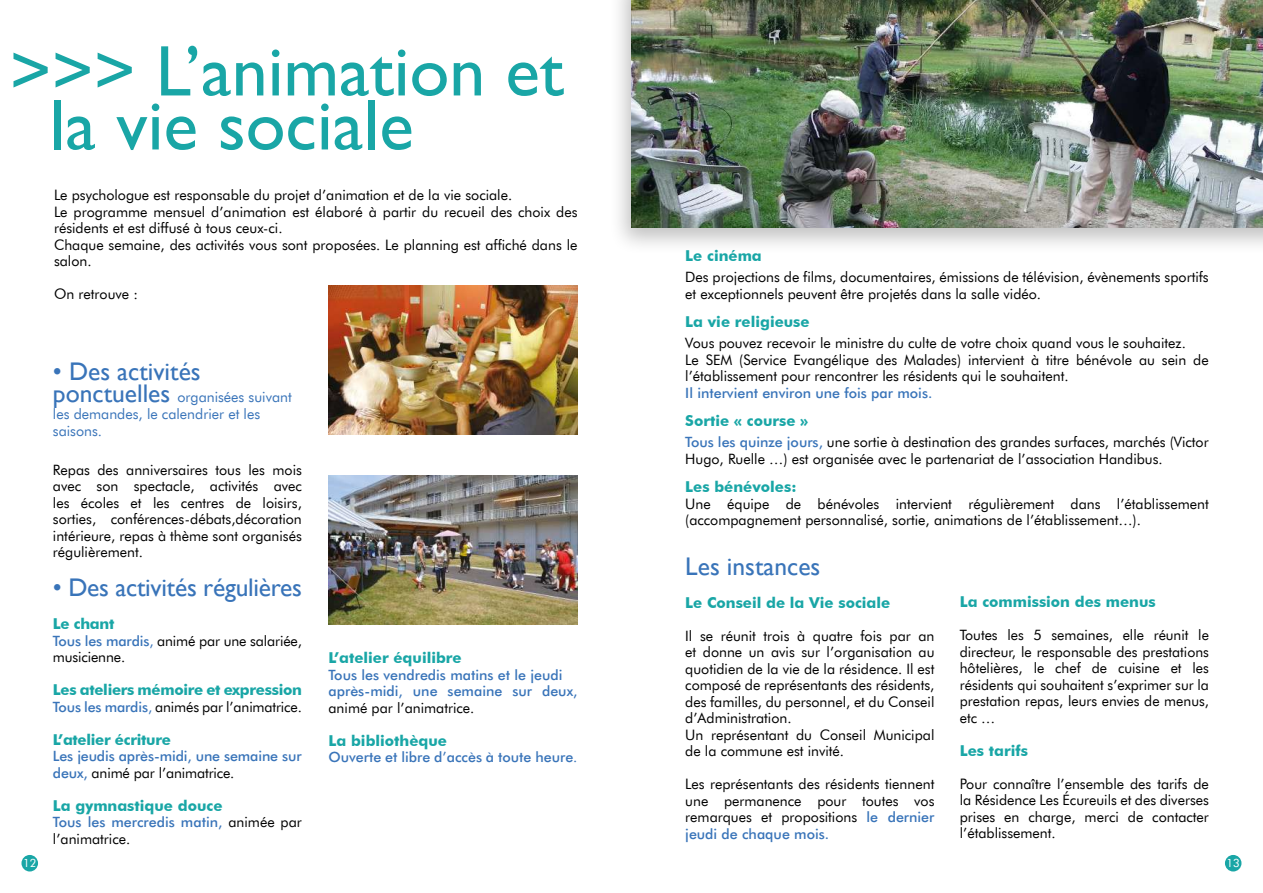
<style>
.page{position:relative;width:1263px;height:893px;background:#fff}
.page>*{position:absolute;margin:0;border:0;box-sizing:border-box;transform-origin:0 0}
.t1{font:72px/54px "Gill Sans";color:#19a6a6}
.t2{font:25.5px "Gill Sans";color:#3974b9}
.t3{font:700 15px "Futura BT";color:#19a6a6}
.t4{font:700 15px "Futura BT";letter-spacing:-.02em;color:#19a6a6}
.t5{font:14.25px/16.5px "Futura BT";color:#000}
.t6{font:500 14.25px/16.5px "Futura BT";color:#3974b9}
.t7{font:14.25px/17.1px "Futura BT";color:#3974b9}
.t8{font:11.25px "Futura BT";color:#fff}
.s1{font-family:"Gill Sans";font-size:25.5px}
.s2{font-weight:500;color:#3974b9}
.s3{color:#3974b9}
.s4{font-weight:400;color:#000}
.s5{font-weight:400}
</style>
<div class="page">
<div style="left:21px;top:855px;width:17px;height:16px;background:#19a6a6;border-radius:50%"></div>
<img style="left:328px;top:286px;width:249px;height:149px">
<img style="left:328px;top:475px;width:249px;height:149px">
<div style="left:1225px;top:855px;width:16px;height:16px;background:#19a6a6;border-radius:50%"></div>
<div style="left:609px;top:0;width:654px;height:255px;background:#000;opacity:.25"></div>
<img style="left:631px;top:0;width:632px;height:228px">
<h1 class="t1" style="left:50px;top:43px;width:516px;text-indent:-40px">&gt;&gt;&gt; L’animation et la vie sociale</h1>
<p class="t5" style="left:54px;top:187px;width:525px">Le psychologue est responsable du projet d’animation et de la vie sociale.<br>Le programme mensuel d’animation est élaboré à partir du recueil des choix des résidents et est diffusé à tous ceux-ci.<br>Chaque semaine, des activités vous sont proposées. Le planning est affiché dans le salon.</p>
<p class="t5" style="left:54px;top:286px;width:85px">On retrouve :</p>
<p class="t8" style="left:23px;top:856px;width:15px">12</p>
<h2 class="t2" style="left:53px;top:356px;width:149px">• Des activités</h2>
<p class="t7" style="left:53px;top:388px;width:240px"><span class="s1">ponctuelles</span> organisées suivant les demandes, le calendrier et les saisons.</p>
<p class="t5" style="left:53px;top:461px;width:250px;text-align:justify">Repas des anniversaires tous les mois avec son spectacle, activités avec les écoles et les centres de loisirs, sorties, conférences-débats,décoration intérieure, repas à thème sont organisés régulièrement.</p>
<h2 class="t2" style="left:53px;top:572px;width:250px">• Des activités régulières</h2>
<p class="t3" style="left:53px;top:615px;width:63px">Le chant</p>
<p class="t5" style="left:53px;top:632px;width:250px"><span class="s2">Tous les mardis</span><span class="s3">,</span> animé par une salariée, musicienne.</p>
<p class="t4" style="left:53px;top:681px;width:250px">Les ateliers mémoire et expression</p>
<p class="t5" style="left:53px;top:698px;width:250px"><span class="s2">Tous les mardis</span><span class="s3">,</span> animés par l’animatrice.</p>
<p class="t4" style="left:53px;top:730px;width:119px">L’atelier écriture</p>
<p class="t6" style="left:53px;top:748px;width:250px">Les jeudis après-midi, une semaine sur deux, <span class="s4">animé par l’animatrice.</span></p>
<p class="t3" style="left:53px;top:796px;width:171px">La gymnastique douce</p>
<p class="t6" style="left:53px;top:814px;width:250px">Tous les mercredis matin, <span class="s4">animée par l’animatrice.</span></p>
<p class="t3" style="left:328px;top:649px;width:135px">L’atelier équilibre</p>
<p class="t6" style="left:328px;top:666px;width:250px">Tous les vendredis matins et le jeudi après-midi, une semaine sur deux,</p>
<p class="t5" style="left:328px;top:699px;width:147px">animé par l’animatrice.</p>
<p class="t3" style="left:328px;top:731px;width:120px">La bibliothèque</p>
<p class="t6" style="left:328px;top:749px;width:250px">Ouverte et libre d’accès à toute heure<span class="s5">.</span></p>
<p class="t3" style="left:685px;top:247px;width:78px">Le cinéma</p>
<p class="t5" style="left:685px;top:269px;width:525px">Des projections de films, documentaires, émissions de télévision, évènements sportifs et exceptionnels peuvent être projetés dans la salle vidéo.</p>
<p class="t3" style="left:685px;top:313px;width:126px">La vie religieuse</p>
<p class="t5" style="left:685px;top:335px;width:525px">Vous pouvez recevoir le ministre du culte de votre choix quand vous le souhaitez.<br>Le SEM (Service Evangélique des Malades) intervient à titre bénévole au sein de l’établissement pour rencontrer les résidents qui le souhaitent.</p>
<p class="t6" style="left:685px;top:384px;width:249px">Il intervient environ une fois par mois.</p>
<p class="t3" style="left:685px;top:412px;width:125px">Sortie « course »</p>
<p class="t5" style="left:685px;top:434px;width:525px"><span class="s2">Tous les quinze jours,</span> une sortie à destination des grandes surfaces, marchés (Victor<br>Hugo, Ruelle …) est organisée avec le partenariat de l’association Handibus.</p>
<p class="t3" style="left:685px;top:478px;width:113px">Les bénévoles:</p>
<p class="t5" style="left:685px;top:495px;width:525px">Une équipe de bénévoles intervient régulièrement dans l’établissement (accompagnement personnalisé, sortie, animations de l’établissement…).</p>
<h2 class="t2" style="left:685px;top:551px;width:137px">Les instances</h2>
<p class="t3" style="left:685px;top:593px;width:207px">Le Conseil de la Vie sociale</p>
<p class="t5" style="left:685px;top:627px;width:251px">Il se réunit trois à quatre fois par an et donne un avis sur l’organisation au quotidien de la vie de la résidence. Il est composé de représentants des résidents, des familles, du personnel, et du Conseil d’Administration.<br>Un représentant du Conseil Municipal de la commune est invité.</p>
<p class="t5" style="left:685px;top:776px;width:251px;text-align:justify">Les représentants des résidents tiennent une permanence pour toutes vos remarques et propositions <span class="s2">le dernier jeudi de chaque mois.</span></p>
<p class="t3" style="left:960px;top:593px;width:197px">La commission des menus</p>
<p class="t5" style="left:960px;top:627px;width:251px;text-align:justify">Toutes les 5 semaines, elle réunit le directeur, le responsable des prestations hôtelières, le chef de cuisine et les résidents qui souhaitent s’exprimer sur la prestation repas, leurs envies de menus, etc …</p>
<p class="t3" style="left:960px;top:741px;width:70px">Les tarifs</p>
<p class="t5" style="left:960px;top:775px;width:251px;text-align:justify">Pour connaître l’ensemble des tarifs de la Résidence Les Écureuils et des diverses prises en charge, merci de contacter l’établissement.</p>
<p class="t8" style="left:1226px;top:856px;width:15px">13</p>
</div>
